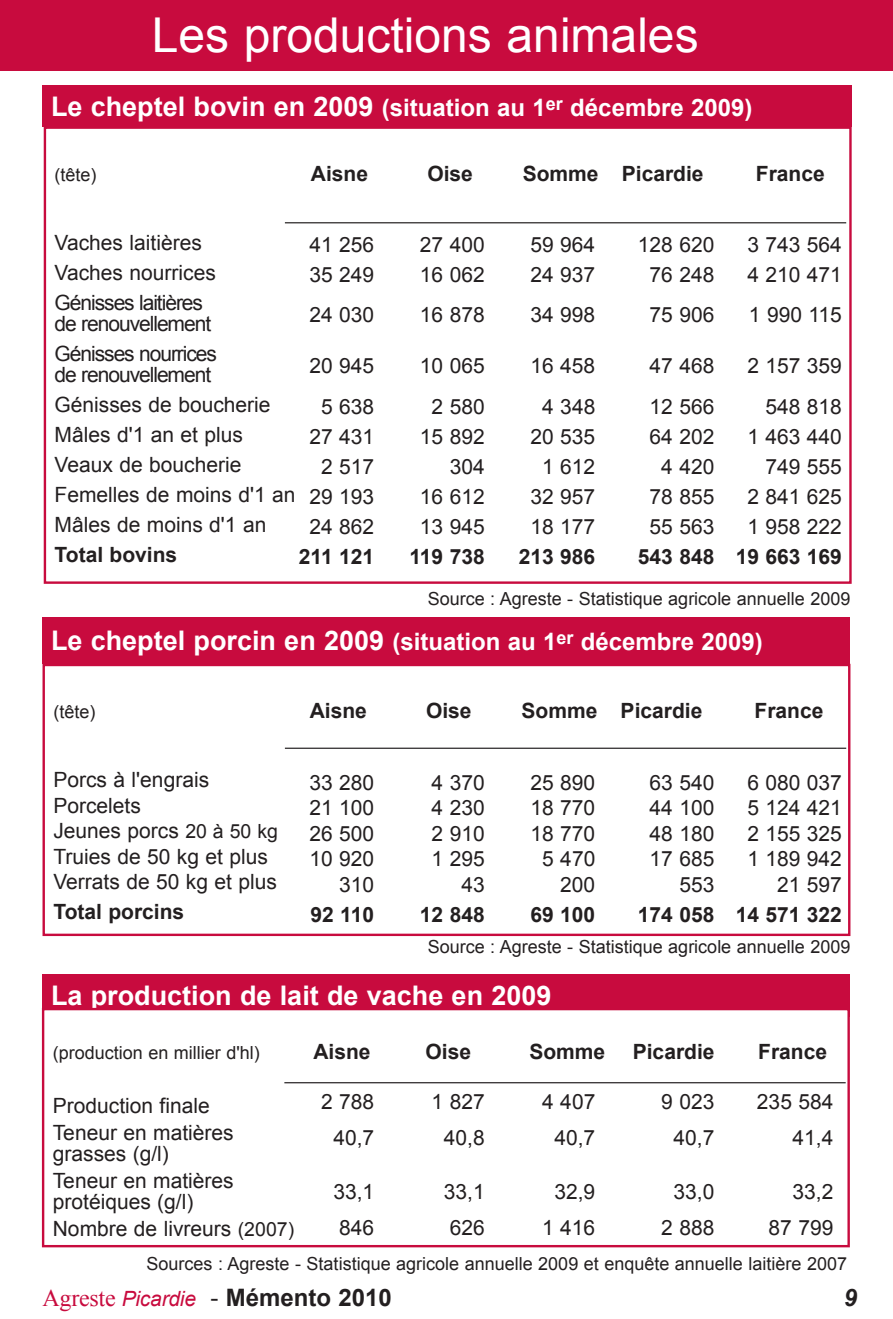
<style>
.page{position:relative;width:893px;height:1319px;background:#fff}
.page>*{position:absolute;margin:0;border:0;box-sizing:border-box;transform-origin:0 0}
.t1{font:48px "Arial";color:#fff}
.t2{font:700 27px "Arial";color:#fff}
.t3{font:700 24px "Arial";color:#fff}
.t4{font:700 24px "Arial";color:#231f20}
.t5{font:italic 700 24px "Arial";color:#231f20}
.t6{font:21px/30px "Arial";color:#231f20}
.t7{font:700 21px "Arial";color:#231f20}
.t8{font:21px/30px "Arial";letter-spacing:-.05em;color:#231f20}
.t9{font:18px "Arial";color:#231f20}
.s1{font-size:27px}
.s2{font-size:19.5px}
.s3{font-family:"Times New Roman";font-weight:400;color:#c80b3e}
.s4{font-weight:400;font-style:italic;font-size:21px;color:#c80b3e}
.s5{font-weight:400}
</style>
<div class="page">
<div style="left:0;top:0;width:893px;height:71px;background:#c80b3e"></div>
<div style="left:43px;top:617px;width:807px;height:46px;background:#c80b3e"></div>
<div style="left:43px;top:663px;width:807px;height:272px;border:2px solid #c80b3e"></div>
<hr style="left:285px;top:747px;width:561px;height:1px;background:#231f20">
<div style="left:43px;top:85px;width:809px;height:41px;background:#c80b3e"></div>
<div style="left:44px;top:126px;width:808px;height:457px;border:2px solid #c80b3e"></div>
<hr style="left:285px;top:222px;width:561px;height:1px;background:#231f20">
<div style="left:43px;top:974px;width:807px;height:42px;background:#c80b3e"></div>
<div style="left:43px;top:1008px;width:806px;height:237px;background:#fff"></div>
<div style="left:42px;top:1007px;width:808px;height:240px;border:2px solid #c80b3e"></div>
<hr style="left:284px;top:1081px;width:562px;height:2px;background:#231f20">
<h1 class="t1" style="left:152px;top:3px;width:548px">Les productions animales</h1>
<p class="t3" style="left:51px;top:91px;width:703px"><span class="s1">Le cheptel bovin en 2009</span> (situation au 1<sup>er</sup> décembre 2009)</p>
<p class="t9" style="left:55px;top:163px;width:44px">(tête)</p>
<p class="t7" style="left:311px;top:159px;width:59px">Aisne</p>
<p class="t7" style="left:427px;top:159px;width:47px">Oise</p>
<p class="t7" style="left:523px;top:159px;width:182px">Somme Picardie</p>
<p class="t7" style="left:756px;top:159px;width:70px">France</p>
<p class="t6" style="left:55px;top:227px;width:163px">Vaches laitières<br>Vaches nourrices<br>Génisses laitières</p>
<p class="t8" style="left:55px;top:308px;width:164px">de renouvellement<br>Génisses nourrices</p>
<p class="t6" style="left:55px;top:359px;width:242px">de renouvellement<br>Génisses de boucherie<br>Mâles d'1 an et plus<br>Veaux de boucherie<br>Femelles de moins d'1 an<br>Mâles de moins d'1 an</p>
<p class="t7" style="left:55px;top:540px;width:124px">Total bovins</p>
<p class="t6" style="left:309px;top:230px;width:66px">41 256</p>
<p class="t6" style="left:420px;top:230px;width:66px">27 400</p>
<p class="t6" style="left:530px;top:230px;width:66px">59 964</p>
<p class="t6" style="left:638px;top:230px;width:78px">128 620</p>
<p class="t6" style="left:747px;top:230px;width:96px">3 743 564</p>
<p class="t6" style="left:309px;top:260px;width:66px">35 249</p>
<p class="t6" style="left:420px;top:260px;width:66px">16 062</p>
<p class="t6" style="left:530px;top:260px;width:66px">24 937</p>
<p class="t6" style="left:650px;top:260px;width:66px">76 248</p>
<p class="t6" style="left:747px;top:260px;width:96px">4 210 471</p>
<p class="t6" style="left:309px;top:300px;width:66px">24 030</p>
<p class="t6" style="left:420px;top:300px;width:66px">16 878</p>
<p class="t6" style="left:530px;top:300px;width:66px">34 998</p>
<p class="t6" style="left:650px;top:300px;width:66px">75 906</p>
<p class="t6" style="left:749px;top:300px;width:95px">1 990 115</p>
<p class="t6" style="left:309px;top:351px;width:66px">20 945</p>
<p class="t6" style="left:420px;top:351px;width:66px">10 065</p>
<p class="t6" style="left:530px;top:351px;width:66px">16 458</p>
<p class="t6" style="left:650px;top:351px;width:66px">47 468</p>
<p class="t6" style="left:747px;top:351px;width:96px">2 157 359</p>
<p class="t6" style="left:321px;top:392px;width:55px">5 638</p>
<p class="t6" style="left:432px;top:392px;width:55px">2 580</p>
<p class="t6" style="left:542px;top:392px;width:55px">4 348</p>
<p class="t6" style="left:650px;top:392px;width:66px">12 566</p>
<p class="t6" style="left:765px;top:392px;width:78px">548 818</p>
<p class="t6" style="left:309px;top:422px;width:66px">27 431</p>
<p class="t6" style="left:420px;top:422px;width:66px">15 892</p>
<p class="t6" style="left:530px;top:422px;width:66px">20 535</p>
<p class="t6" style="left:650px;top:422px;width:66px">64 202</p>
<p class="t6" style="left:747px;top:422px;width:96px">1 463 440</p>
<p class="t6" style="left:321px;top:452px;width:55px">2 517</p>
<p class="t6" style="left:450px;top:452px;width:37px">304</p>
<p class="t6" style="left:542px;top:452px;width:55px">1 612</p>
<p class="t6" style="left:661px;top:452px;width:55px">4 420</p>
<p class="t6" style="left:765px;top:452px;width:78px">749 555</p>
<p class="t6" style="left:309px;top:482px;width:66px">29 193</p>
<p class="t6" style="left:420px;top:482px;width:66px">16 612</p>
<p class="t6" style="left:530px;top:482px;width:66px">32 957</p>
<p class="t6" style="left:650px;top:482px;width:66px">78 855</p>
<p class="t6" style="left:747px;top:482px;width:96px">2 841 625</p>
<p class="t6" style="left:309px;top:512px;width:66px">24 862</p>
<p class="t6" style="left:420px;top:512px;width:66px">13 945</p>
<p class="t6" style="left:530px;top:512px;width:66px">18 177</p>
<p class="t6" style="left:650px;top:512px;width:66px">55 563</p>
<p class="t6" style="left:747px;top:512px;width:96px">1 958 222</p>
<p class="t7" style="left:299px;top:542px;width:77px">211 121</p>
<p class="t7" style="left:409px;top:542px;width:77px">119 738</p>
<p class="t7" style="left:519px;top:542px;width:78px">213 986</p>
<p class="t7" style="left:638px;top:542px;width:206px">543 848 19 663 169</p>
<p class="t9" style="left:428px;top:586px;width:424px">Source : Agreste - Statistique agricole annuelle 2009</p>
<p class="t3" style="left:51px;top:626px;width:713px"><span class="s1">Le cheptel porcin en 2009</span> (situation au 1<sup>er</sup> décembre 2009)</p>
<p class="t9" style="left:53px;top:700px;width:44px">(tête)</p>
<p class="t7" style="left:310px;top:696px;width:59px">Aisne</p>
<p class="t7" style="left:426px;top:696px;width:47px">Oise</p>
<p class="t7" style="left:521px;top:696px;width:182px">Somme Picardie</p>
<p class="t7" style="left:755px;top:696px;width:70px">France</p>
<p class="t6" style="left:53px;top:767px;width:226px;line-height:25.5px">Porcs à l'engrais<br>Porcelets<br>Jeunes porcs <span class="s2">20 à 50 kg<br></span>Truies de 50 kg et plus<br>Verrats de 50 kg et plus</p>
<p class="t7" style="left:53px;top:897px;width:132px">Total porcins</p>
<p class="t6" style="left:309px;top:767px;width:66px">33 280</p>
<p class="t6" style="left:432px;top:767px;width:55px">4 370</p>
<p class="t6" style="left:530px;top:767px;width:66px">25 890</p>
<p class="t6" style="left:650px;top:767px;width:66px">63 540</p>
<p class="t6" style="left:747px;top:767px;width:96px">6 080 037</p>
<p class="t6" style="left:309px;top:792px;width:66px">21 100</p>
<p class="t6" style="left:432px;top:792px;width:55px">4 230</p>
<p class="t6" style="left:530px;top:792px;width:66px">18 770</p>
<p class="t6" style="left:650px;top:792px;width:66px">44 100</p>
<p class="t6" style="left:747px;top:792px;width:96px">5 124 421</p>
<p class="t6" style="left:309px;top:818px;width:66px">26 500</p>
<p class="t6" style="left:432px;top:818px;width:55px">2 910</p>
<p class="t6" style="left:530px;top:818px;width:66px">18 770</p>
<p class="t6" style="left:650px;top:818px;width:66px">48 180</p>
<p class="t6" style="left:747px;top:818px;width:96px">2 155 325</p>
<p class="t6" style="left:309px;top:843px;width:66px">10 920</p>
<p class="t6" style="left:432px;top:843px;width:55px">1 295</p>
<p class="t6" style="left:542px;top:843px;width:55px">5 470</p>
<p class="t6" style="left:650px;top:843px;width:66px">17 685</p>
<p class="t6" style="left:747px;top:843px;width:96px">1 189 942</p>
<p class="t6" style="left:339px;top:869px;width:37px">310</p>
<p class="t6" style="left:461px;top:869px;width:25px">43</p>
<p class="t6" style="left:560px;top:869px;width:37px">200</p>
<p class="t6" style="left:679px;top:869px;width:37px">553</p>
<p class="t6" style="left:777px;top:869px;width:66px">21 597</p>
<p class="t7" style="left:311px;top:900px;width:65px">92 110</p>
<p class="t7" style="left:420px;top:900px;width:66px">12 848</p>
<p class="t7" style="left:530px;top:900px;width:66px">69 100</p>
<p class="t7" style="left:638px;top:900px;width:206px">174 058 14 571 322</p>
<p class="t9" style="left:428px;top:935px;width:424px">Source : Agreste - Statistique agricole annuelle 2009</p>
<p class="t2" style="left:51px;top:978px;width:502px">La production de lait de vache en 2009</p>
<p class="t9" style="left:53px;top:1040px;width:209px">(production en millier d'hl)</p>
<p class="t7" style="left:313px;top:1037px;width:59px">Aisne</p>
<p class="t7" style="left:425px;top:1037px;width:47px">Oise</p>
<p class="t7" style="left:529px;top:1037px;width:77px">Somme</p>
<p class="t7" style="left:633px;top:1037px;width:83px">Picardie</p>
<p class="t7" style="left:758px;top:1037px;width:70px">France</p>
<p class="t6" style="left:53px;top:1092px;width:182px;line-height:27px">Production finale<br>Teneur en matières</p>
<p class="t6" style="left:53px;top:1140px;width:182px;line-height:27px">grasses (g/l)<br>Teneur en matières</p>
<p class="t6" style="left:53px;top:1188px;width:243px;line-height:27px">protéiques (g/l)<br>Nombre de livreurs <span class="s2">(2007)</span></p>
<p class="t6" style="left:321px;top:1086px;width:55px">2 788</p>
<p class="t6" style="left:432px;top:1086px;width:55px">1 827</p>
<p class="t6" style="left:542px;top:1086px;width:55px">4 407</p>
<p class="t6" style="left:661px;top:1086px;width:55px">9 023</p>
<p class="t6" style="left:757px;top:1086px;width:78px">235 584</p>
<p class="t6" style="left:333px;top:1122px;width:42px">40,7</p>
<p class="t6" style="left:444px;top:1122px;width:42px">40,8</p>
<p class="t6" style="left:554px;top:1122px;width:42px">40,7</p>
<p class="t6" style="left:673px;top:1122px;width:42px">40,7</p>
<p class="t6" style="left:792px;top:1122px;width:42px">41,4</p>
<p class="t6" style="left:333px;top:1176px;width:42px">33,1</p>
<p class="t6" style="left:444px;top:1176px;width:42px">33,1</p>
<p class="t6" style="left:554px;top:1176px;width:42px">32,9</p>
<p class="t6" style="left:673px;top:1176px;width:42px">33,0</p>
<p class="t6" style="left:792px;top:1176px;width:42px">33,2</p>
<p class="t6" style="left:339px;top:1212px;width:37px">846</p>
<p class="t6" style="left:450px;top:1212px;width:37px">626</p>
<p class="t6" style="left:542px;top:1212px;width:55px">1 416</p>
<p class="t6" style="left:661px;top:1212px;width:55px">2 888</p>
<p class="t6" style="left:769px;top:1212px;width:66px">87 799</p>
<p class="t9" style="left:147px;top:1251px;width:702px">Sources : Agreste - Statistique agricole annuelle 2009 et enquête annuelle laitière 2007</p>
<p class="t4" style="left:43px;top:1281px;width:351px"><span class="s3">Agreste</span> <span class="s4">Picardie</span> <span class="s5">-</span> Mémento 2010</p>
<p class="t5" style="left:844px;top:1282px;width:15px">9</p>
</div>
